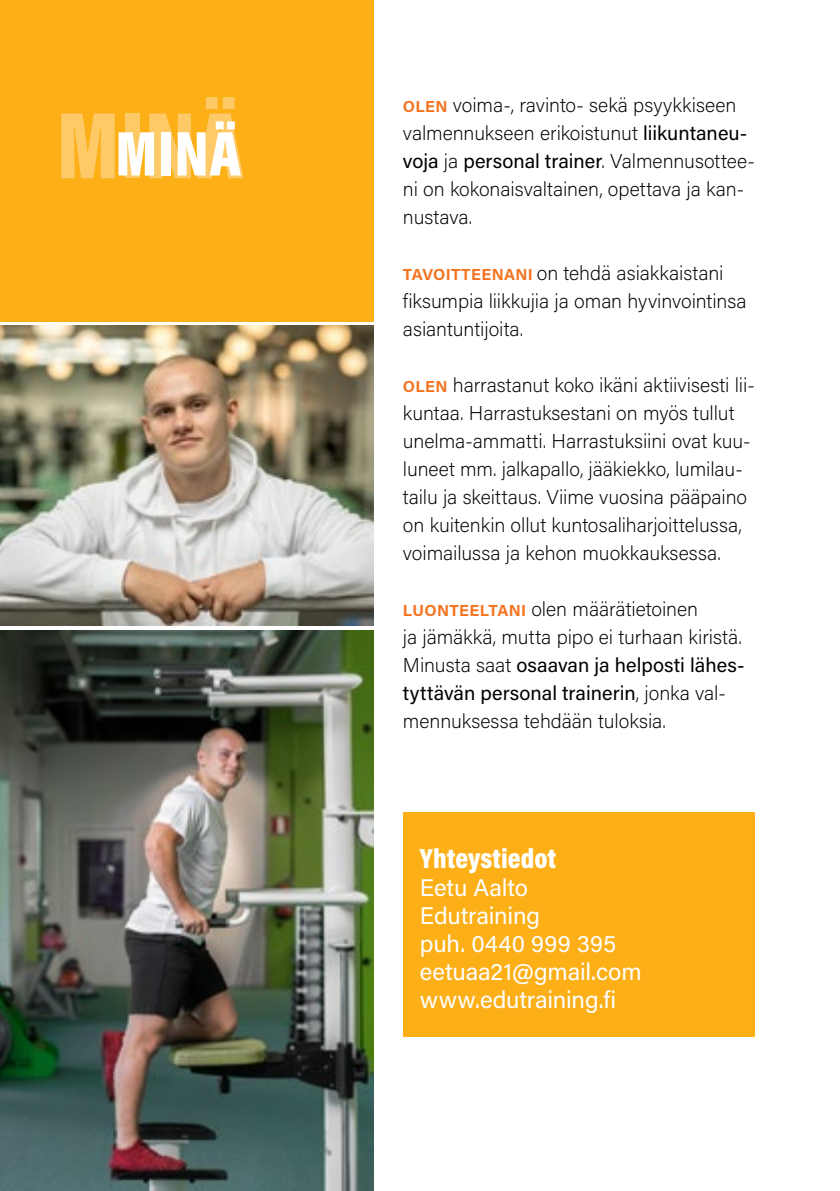
<style>
.page{position:relative;width:840px;height:1191px;background:#fff}
.page>*{position:absolute;margin:0;border:0;box-sizing:border-box;transform-origin:0 0}
.t1{font:900 96px "Acumin Pro Cond";color:#fff}
.t2{font:900 64px "Acumin Pro Cond";color:#fff}
.t3{font:900 28px "Acumin Pro Cond";letter-spacing:.005em;color:#fff}
.t4{font:24px/28px "Acumin Pro";letter-spacing:-.01em;color:#fff}
.t5{font:200 20px/28px "Acumin Pro";color:#000}
.s1{font-weight:700;font-size:16px;color:#f47421}
.s2{font-weight:400}
</style>
<div class="page">
<img style="left:0;top:326px;width:373px;height:299px">
<img style="left:0;top:630px;width:373px;height:561px">
<div style="left:403px;top:812px;width:351px;height:224px;background:#fcaf17"></div>
<div style="left:0;top:0;width:373px;height:321px;background:#fcaf17"></div>
<h1 class="t1" style="left:56px;top:82px;width:189px">MINÄ</h1>
<h2 class="t2" style="left:115px;top:112px;width:127px">MINÄ</h2>
<p class="t5" style="left:403px;top:90px;width:353px"><span class="s1">OLEN</span> voima-, ravinto- sekä psyykkiseen valmennukseen erikoistunut <span class="s2">liikuntaneu&shy;voja</span> ja <span class="s2">personal trainer</span>. Valmennusottee&shy;ni on kokonaisvaltainen, opettava ja kan&shy;nustava.</p>
<p class="t5" style="left:403px;top:258px;width:345px"><span class="s1">TAVOITTEENANI</span> on tehdä asiakkaistani fiksumpia liikkujia ja oman hyvinvointinsa asiantuntijoita.</p>
<p class="t5" style="left:403px;top:370px;width:353px"><span class="s1">OLEN</span> harrastanut koko ikäni aktiivisesti lii&shy;kuntaa. Harrastuksestani on myös tullut unelma-ammatti. Harrastuksiini ovat kuu&shy;luneet mm. jalkapallo, jääkiekko, lumilau&shy;tailu ja skeittaus. Viime vuosina pääpaino on kuitenkin ollut kuntosaliharjoittelussa, voimailussa ja kehon muokkauksessa.</p>
<p class="t5" style="left:402px;top:594px;width:343px"><span class="s1">LUONTEELTANI</span> olen määrätietoinen<br>ja jämäkkä, mutta pipo ei turhaan kiristä.<br>Minusta saat <span class="s2">osaavan ja helposti lähes&shy;tyttävän personal trainerin</span>, jonka val&shy;mennuksessa tehdään tuloksia.</p>
<h3 class="t3" style="left:420px;top:840px;width:138px">Yhteystiedot</h3>
<p class="t4" style="left:420px;top:873px;width:223px">Eetu Aalto<br>Edutraining<br>puh. 0440 999 395 eetuaa21@gmail.com www.edutraining.fi</p>
</div>
